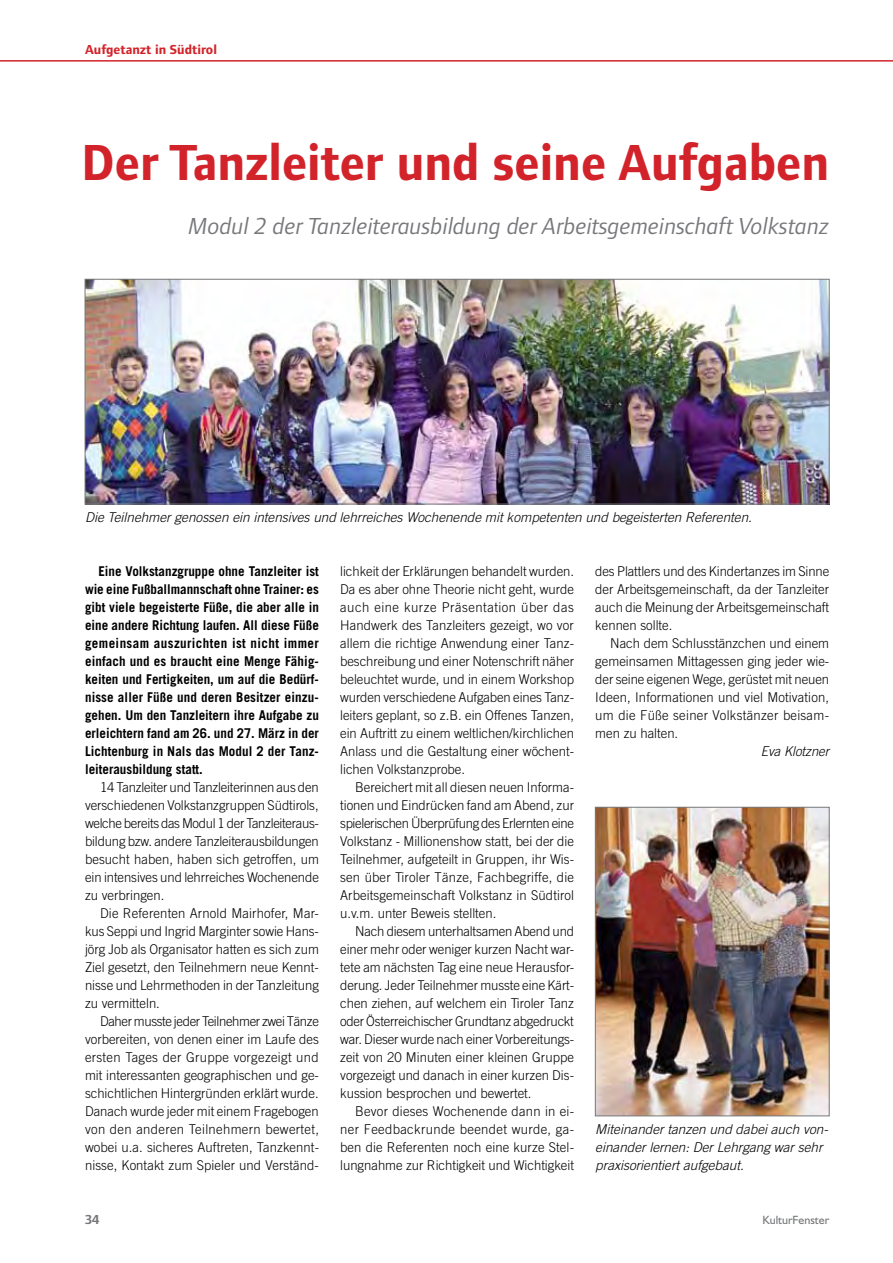
<style>
.page{position:relative;width:893px;height:1263px;background:#fff}
.page>*{position:absolute;margin:0;border:0;box-sizing:border-box;transform-origin:0 0}
.t1{font:700 52.5px "Foundry Form Sans";color:#d2232a;scale:.95 1}
.t2{font:italic 24px "Foundry Form Sans";color:#77787b}
.t3{font:300 13.5px/18px "Trade Gothic";color:#000;text-align:justify}
.t4{font:700 13.5px/18px "Trade Gothic";color:#000;text-align:justify}
.t5{font:italic 300 13.5px/18px "Trade Gothic";color:#000}
.t6{font:700 13.5px "Foundry Form Sans";color:#d2232a}
.t7{font:700 13.5px "Foundry Form Sans";color:#77787b}
.t8{font:12px "Humanist 521 BT";color:#77787b}
</style>
<div class="page">
<hr style="left:0;top:60px;width:893px;height:2px;background:#d2232a">
<img style="left:597px;top:809px;width:230px;height:305px">
<div style="left:595px;top:807px;width:234px;height:309px;border:1px solid #77787b"></div>
<img style="left:87px;top:281px;width:740px;height:221px">
<div style="left:85px;top:279px;width:744px;height:225px;border:1px solid #77787b"></div>
<p class="t6" style="left:85px;top:42px;width:133px">Aufgetanzt in Südtirol</p>
<h1 class="t1" style="left:82px;top:133px;width:788px">Der Tanzleiter und seine Aufgaben</h1>
<h2 class="t2" style="left:189px;top:213px;width:642px">Modul 2 der Tanzleiterausbildung der Arbeitsgemeinschaft Volkstanz</h2>
<p class="t5" style="left:85px;top:508px;width:668px">Die Teilnehmer genossen ein intensives und lehrreiches Wochenende mit kompetenten und begeisterten Referenten.</p>
<p class="t4" style="left:85px;top:562px;width:235px;text-indent:13px">Eine Volkstanzgruppe ohne Tanzleiter ist wie eine Fußballmannschaft ohne Trainer: es gibt viele begeisterte Füße, die aber alle in eine andere Richtung laufen. All diese Füße gemeinsam auszurichten ist nicht immer einfach und es braucht eine Menge Fähig&shy;keiten und Fertigkeiten, um auf die Bedürf&shy;nisse aller Füße und deren Besitzer einzu&shy;gehen. Um den Tanzleitern ihre Aufgabe zu erleichtern fand am 26. und 27. März in der Lichtenburg in Nals das Modul 2 der Tanz&shy;leiterausbildung statt.</p>
<p class="t3" style="left:85px;top:778px;width:235px;text-indent:15px">14 Tanzleiter und Tanzleiterinnen aus den verschiedenen Volkstanzgruppen Südtirols, welche bereits das Modul 1 der Tanzleiteraus&shy;bildung bzw. andere Tanzleiterausbildungen besucht haben, haben sich getroffen, um ein intensives und lehrreiches Wochenende zu verbringen.</p>
<p class="t3" style="left:85px;top:904px;width:235px;text-indent:15px">Die Referenten Arnold Mairhofer, Mar&shy;kus Seppi und Ingrid Marginter sowie Hans&shy;jörg Job als Organisator hatten es sich zum Ziel gesetzt, den Teilnehmern neue Kennt&shy;nisse und Lehrmethoden in der Tanzleitung zu vermitteln.</p>
<p class="t3" style="left:85px;top:1012px;width:236px;text-indent:15px">Daher musste jeder Teilnehmer zwei Tänze vorbereiten, von denen einer im Laufe des ersten Tages der Gruppe vorgezeigt und mit interessanten geographischen und ge&shy;schichtlichen Hintergründen erklärt wurde.<br>Danach wurde jeder mit einem Fragebogen von den anderen Teilnehmern bewertet, wobei u.a. sicheres Auftreten, Tanzkennt&shy;nisse, Kontakt zum Spieler und Verständ-</p>
<p class="t3" style="left:340px;top:562px;width:235px">lichkeit der Erklärungen behandelt wurden.<br>Da es aber ohne Theorie nicht geht, wurde auch eine kurze Präsentation über das Handwerk des Tanzleiters gezeigt, wo vor allem die richtige Anwendung einer Tanz&shy;beschreibung und einer Notenschrift näher beleuchtet wurde, und in einem Workshop wurden verschiedene Aufgaben eines Tanz&shy;leiters geplant, so z.B. ein Offenes Tanzen, ein Auftritt zu einem weltlichen/kirchlichen Anlass und die Gestaltung einer wöchent&shy;lichen Volkstanzprobe.</p>
<p class="t3" style="left:340px;top:778px;width:235px;text-indent:15px">Bereichert mit all diesen neuen Informa&shy;tionen und Eindrücken fand am Abend, zur spielerischen Überprüfung des Erlernten eine Volkstanz - Millionenshow statt, bei der die Teilnehmer, aufgeteilt in Gruppen, ihr Wis&shy;sen über Tiroler Tänze, Fachbegriffe, die Arbeitsgemeinschaft Volkstanz in Südtirol u.v.m. unter Beweis stellten.</p>
<p class="t3" style="left:340px;top:922px;width:235px;text-indent:15px">Nach diesem unterhaltsamen Abend und einer mehr oder weniger kurzen Nacht war&shy;tete am nächsten Tag eine neue Herausfor&shy;derung. Jeder Teilnehmer musste eine Kärt&shy;chen ziehen, auf welchem ein Tiroler Tanz oder Österreichischer Grundtanz abgedruckt war. Dieser wurde nach einer Vorbereitungs&shy;zeit von 20 Minuten einer kleinen Gruppe vorgezeigt und danach in einer kurzen Dis&shy;kussion besprochen und bewertet.</p>
<p class="t3" style="left:340px;top:1102px;width:235px;text-indent:15px">Bevor dieses Wochenende dann in ei&shy;ner Feedbackrunde beendet wurde, ga&shy;ben die Referenten noch eine kurze Stel&shy;lungnahme zur Richtigkeit und Wichtigkeit</p>
<p class="t3" style="left:595px;top:562px;width:236px">des Plattlers und des Kindertanzes im Sinne der Arbeitsgemeinschaft, da der Tanzleiter auch die Meinung der Arbeitsgemeinschaft kennen sollte.</p>
<p class="t3" style="left:595px;top:634px;width:235px;text-indent:15px">Nach dem Schlusstänzchen und einem gemeinsamen Mittagessen ging jeder wie&shy;der seine eigenen Wege, gerüstet mit neuen Ideen, Informationen und viel Motivation, um die Füße seiner Volkstänzer beisam&shy;men zu halten.</p>
<p class="t5" style="left:761px;top:742px;width:70px">Eva Klotzner</p>
<p class="t5" style="left:595px;top:1120px;width:234px">Miteinander tanzen und dabei auch von&shy;einander lernen: Der Lehrgang war sehr praxisorientiert aufgebaut.</p>
<p class="t7" style="left:85px;top:1212px;width:16px">34</p>
<p class="t8" style="left:763px;top:1212px;width:68px">KulturFenster</p>
</div>
